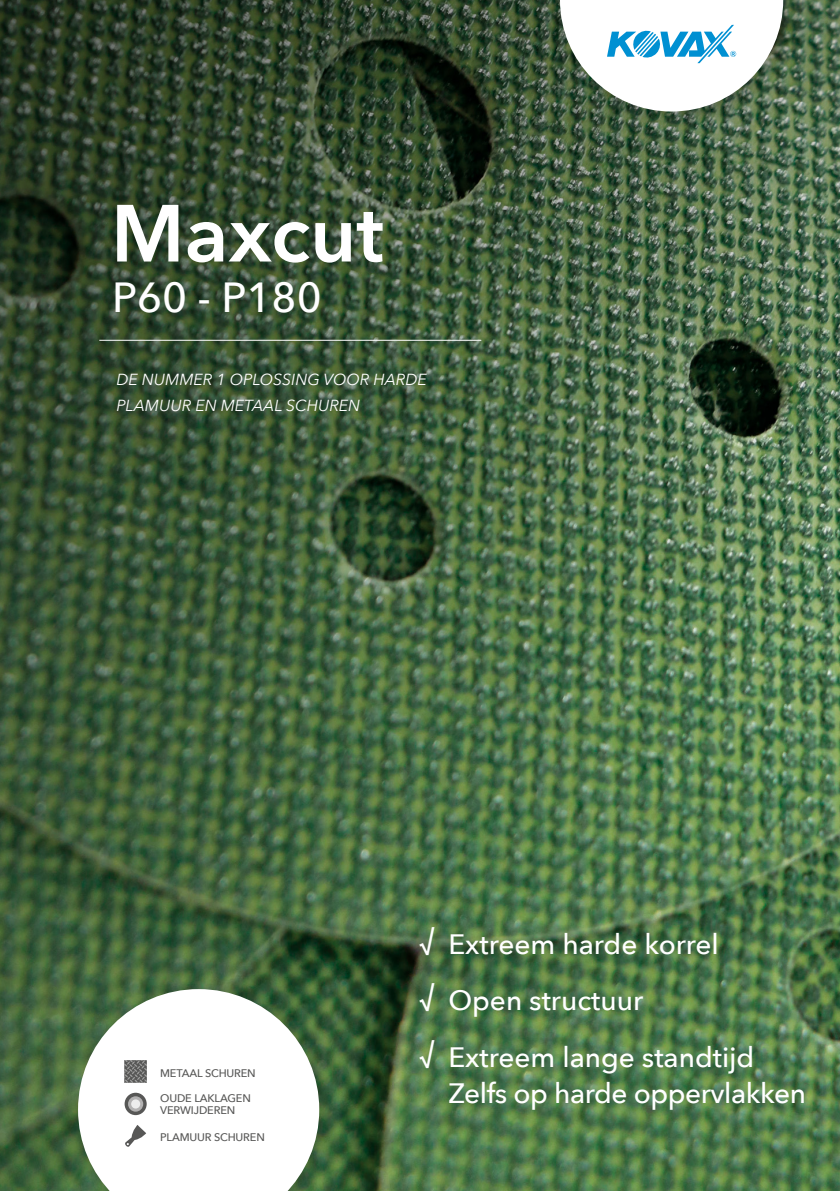
<style>
.page{position:relative;width:840px;height:1191px;background:#fff}
.page>*{position:absolute;margin:0;border:0;box-sizing:border-box;transform-origin:0 0}
.t1{font:600 80px "Avenir Next";color:#fff}
.t2{font:500 42px "Avenir Next";color:#fff}
.t3{font:500 28px/56.6px "Avenir Next";color:#fff}
.t4{font:italic 16px/26px "Avenir Next";color:#fff}
.t5{font:500 11px/12px "Avenir Next";letter-spacing:-.015em;color:#575756}
</style>
<div class="page">
<img style="left:0;top:0;width:839px;height:1191px">
<div style="left:71px;top:982px;width:267px;height:209px;background:#000;opacity:.22"></div>
<svg style="left:78px;top:989px;width:241px;height:202px"></svg>
<svg style="left:146px;top:1060px;width:1px;height:22px"></svg>
<svg style="left:124px;top:1060px;width:22px;height:22px"></svg>
<svg style="left:124px;top:1092px;width:23px;height:23px"></svg>
<div style="left:128px;top:1096px;width:15px;height:15px;background:#b3b2b2;border-radius:50%"></div>
<div style="left:131px;top:1099px;width:9px;height:9px;background:#ededed;border-radius:50%"></div>
<svg style="left:125px;top:1124px;width:21px;height:22px"></svg>
<hr style="left:99px;top:340px;width:382px;height:1px;background:#fff">
<div style="left:552px;top:0;width:249px;height:130px;background:#000;opacity:.22"></div>
<svg style="left:559px;top:0;width:223px;height:111px"></svg>
<h1 class="t1" style="left:111px;top:165px;width:274px">Maxcut</h1>
<h2 class="t2" style="left:112px;top:261px;width:211px">P60 - P180</h2>
<p class="t4" style="left:116px;top:365px;width:312px">DE NUMMER 1 OPLOSSING VOOR HARDE<br>PLAMUUR EN METAAL SCHUREN</p>
<p class="t5" style="left:160px;top:1067px;width:97px">METAAL SCHUREN</p>
<p class="t5" style="left:160px;top:1092px;width:92px">OUDE LAKLAGEN<br>VERWIJDEREN</p>
<p class="t5" style="left:160px;top:1131px;width:106px">PLAMUUR SCHUREN</p>
<p class="t3" style="left:420px;top:914px;width:336px">√ Extreem harde korrel<br>√ Open structuur<br>√ Extreem lange standtijd</p>
<p class="t3" style="left:448px;top:1064px;width:359px">Zelfs op harde oppervlakken</p>
</div>
